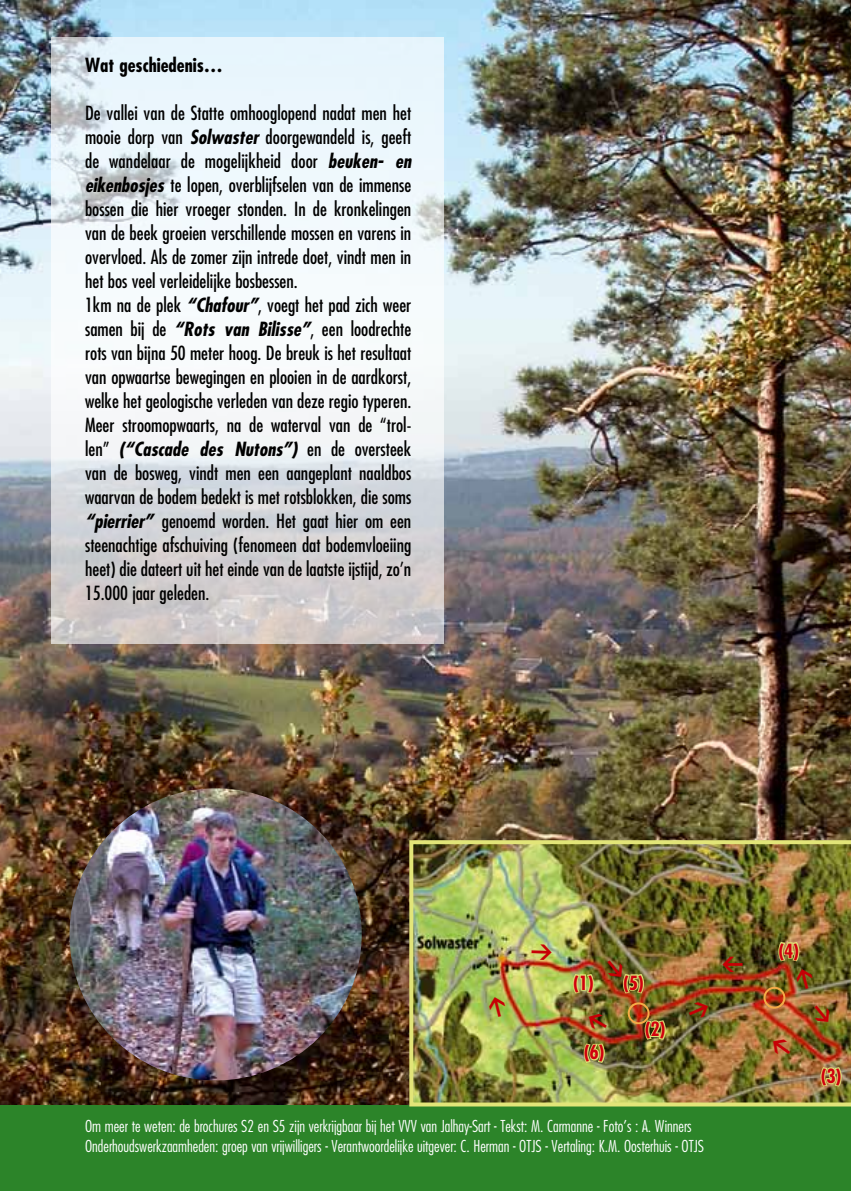
<style>
.page{position:relative;width:851px;height:1191px;background:#fff}
.page>*{position:absolute;margin:0;border:0;box-sizing:border-box;transform-origin:0 0}
.t1{font:22px "Pointers";color:#c70006}
.t2{font:condensed 19px/24px "Futura Std";color:#000}
.t3{font:700 condensed 19px "Futura Std";color:#d1010e}
.t4{font:700 condensed 19px "Futura Std";color:#000}
.t5{font:300 condensed 16px/20px "Futura Std";color:#fff}
.s1{font-weight:700;font-style:italic}
</style>
<div class="page">
<img style="left:0;top:0;width:850px;height:1106px">
<svg style="left:51px;top:37px;width:393px;height:606px"></svg>
<div style="left:0;top:1106px;width:850px;height:85px;background:#2c8429"></div>
<img style="left:409px;top:840px;width:441px;height:266px">
<img style="left:69px;top:788px;width:292px;height:292px;border-radius:146px">
<svg style="left:571px;top:972px;width:24px;height:23px"></svg>
<svg style="left:643px;top:1018px;width:23px;height:23px"></svg>
<svg style="left:819px;top:1065px;width:23px;height:23px"></svg>
<svg style="left:582px;top:1042px;width:23px;height:22px"></svg>
<div style="left:627px;top:1002px;width:22px;height:22px;border:2px solid #f5ab47;border-radius:50%"></div>
<div style="left:763px;top:986px;width:22px;height:22px;border:2px solid #f5ab47;border-radius:50%"></div>
<svg style="left:487px;top:995px;width:20px;height:23px"></svg>
<svg style="left:686px;top:999px;width:25px;height:22px"></svg>
<img style="left:602px;top:956px;width:43px;height:39px">
<svg style="left:768px;top:1035px;width:25px;height:24px"></svg>
<svg style="left:585px;top:1010px;width:25px;height:23px"></svg>
<svg style="left:531px;top:944px;width:21px;height:16px"></svg>
<svg style="left:809px;top:1002px;width:25px;height:25px"></svg>
<img style="left:777px;top:936px;width:37px;height:54px">
<p class="t4" style="left:85px;top:53px;width:139px">Wat geschiedenis…</p>
<p class="t2" style="left:85px;top:101px;width:328px">De vallei van de Statte omhooglopend nadat men het mooie dorp van <span class="s1">Solwaster</span> doorgewandeld is, geeft de wandelaar de mogelijkheid door <span class="s1">beuken- en eikenbosjes</span> te lopen, overblijfselen van de immense bossen die hier vroeger stonden. In de kronkelingen van de beek groeien verschillende mossen en varens in overvloed. Als de zomer zijn intrede doet, vindt men in het bos veel verleidelijke bosbessen.<br>1km na de plek <span class="s1">“Chafour”</span>, voegt het pad zich weer samen bij de <span class="s1">“Rots van Bilisse”</span>, een loodrechte rots van bijna 50 meter hoog. De breuk is het resultaat van opwaartse bewegingen en plooien in de aardkorst, welke het geologische verleden van deze regio typeren.<br>Meer stroomopwaarts, na de waterval van de “trol&shy;len” <span class="s1">(“Cascade des Nutons”)</span> en de oversteek van de bosweg, vindt men een aangeplant naaldbos waarvan de bodem bedekt is met rotsblokken, die soms <span class="s1">“pierrier”</span> genoemd worden. Het gaat hier om een steenachtige afschuiving (fenomeen dat bodemvloeiing heet) die dateert uit het einde van de laatste ijstijd, zo’n 15.000 jaar geleden.</p>
<p class="t3" style="left:573px;top:970px;width:22px">(1)</p>
<p class="t3" style="left:583px;top:1040px;width:22px">(6)</p>
<p class="t3" style="left:623px;top:970px;width:22px">(5)</p>
<p class="t3" style="left:644px;top:1017px;width:22px">(2)</p>
<p class="t1" style="left:719px;top:953px;width:24px">¡</p>
<p class="t5" style="left:85px;top:1116px;width:620px">Om meer te weten: de brochures S2 en S5 zijn verkrijgbaar bij het VVV van Jalhay-Sart - Tekst: M. Carmanne - Foto’s : A. Winners<br>Onderhoudswerkzaamheden: groep van vrijwilligers - Verantwoordelijke uitgever: C. Herman - OTJS - Vertaling: K.M. Oosterhuis - OTJS</p>
<p class="t3" style="left:778px;top:938px;width:22px">(4)</p>
<p class="t3" style="left:820px;top:1064px;width:22px">(3)</p>
</div>
